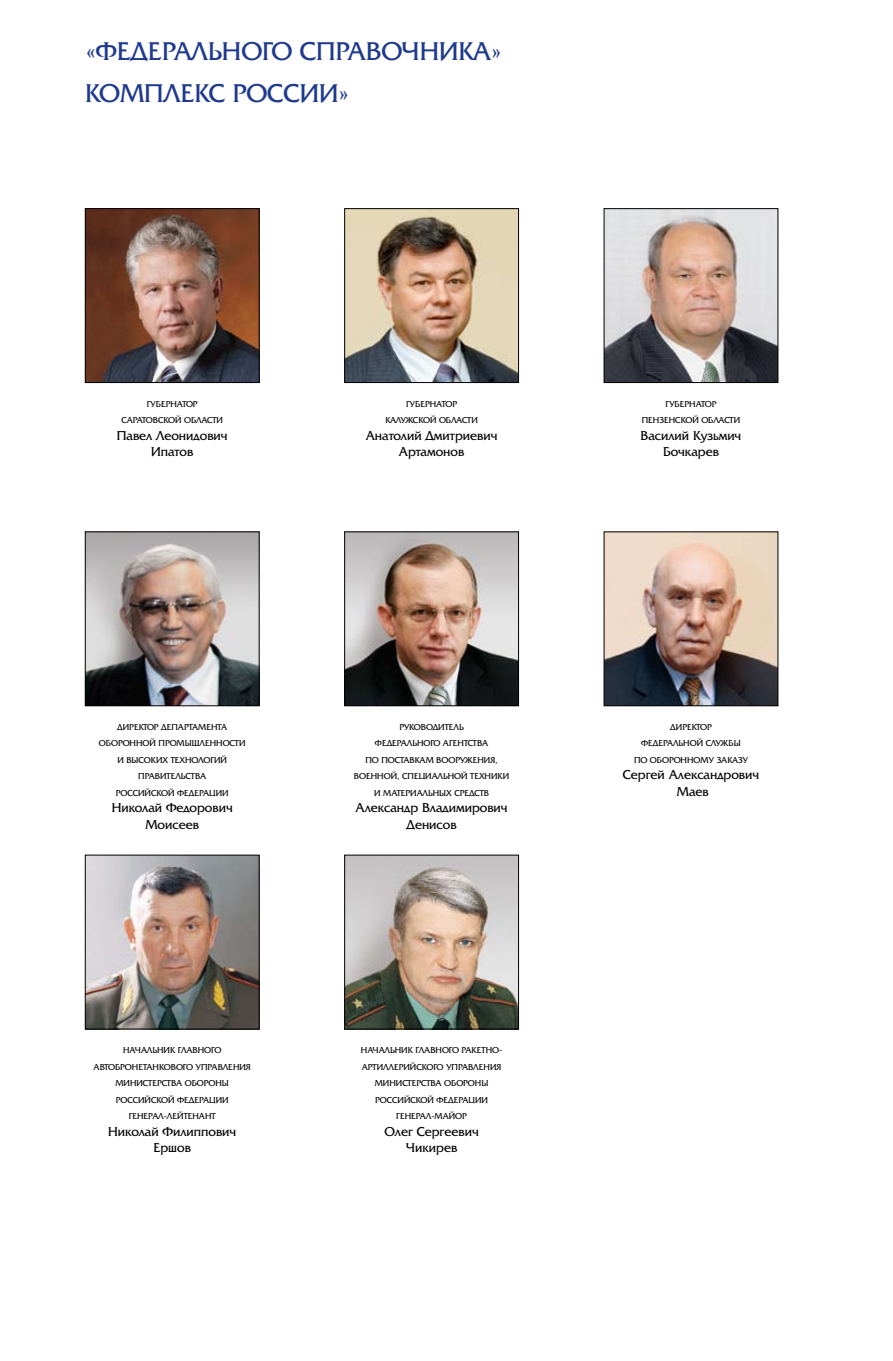
<style>
.page{position:relative;width:893px;height:1361px;background:#fff}
.page>*{position:absolute;margin:0;border:0;box-sizing:border-box;transform-origin:0 0}
.t1{font:27px "AG Friquer";color:#1e398d}
.t2{font:13.5px/16.5px "AG Friquer";color:#000;text-align:center}
.t3{font:9px/16.5px "AG Friquer";color:#000;text-align:center}
</style>
<div class="page">
<img style="left:87px;top:210px;width:170px;height:171px">
<div style="left:85px;top:208px;width:174px;height:175px;border:1px solid #000"></div>
<img style="left:346px;top:210px;width:171px;height:171px">
<div style="left:344px;top:208px;width:175px;height:175px;border:1px solid #000"></div>
<img style="left:606px;top:210px;width:170px;height:171px">
<div style="left:604px;top:208px;width:174px;height:175px;border:1px solid #000"></div>
<img style="left:87px;top:533px;width:170px;height:171px">
<div style="left:85px;top:531px;width:174px;height:175px;border:1px solid #000"></div>
<img style="left:346px;top:533px;width:171px;height:171px">
<div style="left:344px;top:531px;width:175px;height:175px;border:1px solid #000"></div>
<img style="left:87px;top:857px;width:170px;height:170px">
<div style="left:85px;top:855px;width:174px;height:174px;border:1px solid #000"></div>
<img style="left:606px;top:533px;width:170px;height:171px">
<div style="left:604px;top:531px;width:174px;height:175px;border:1px solid #000"></div>
<img style="left:346px;top:857px;width:171px;height:170px">
<div style="left:344px;top:855px;width:175px;height:174px;border:1px solid #000"></div>
<h1 class="t1" style="left:174px;top:37px;width:248px">АЛЬН ОГО СПРАВОЧНИ</h1>
<h1 class="t1" style="left:459px;top:37px;width:45px">КА»</h1>
<h1 class="t1" style="left:85px;top:79px;width:201px">КОМПЛЕКС РОССИИ</h1>
<h1 class="t1" style="left:339px;top:79px;width:12px">»</h1>
<h1 class="t1" style="left:85px;top:37px;width:48px">«ФЕДЕР</h1>
<p class="t3" style="left:121px;top:396px;width:103px">Губернатор<br>Са ратов ско й о бласти</p>
<h2 class="t2" style="left:117px;top:427px;width:112px">Павел Леонидович<br>Ипатов</h2>
<p class="t3" style="left:385px;top:396px;width:94px">Губернатор<br>Калужско й о бласти</p>
<h2 class="t2" style="left:366px;top:427px;width:133px">Анатолий Дмитриевич<br>Артамонов</h2>
<p class="t3" style="left:117px;top:719px;width:110px">Директо р Департамента</p>
<p class="t3" style="left:99px;top:735px;width:148px">оборонной п ромышленности</p>
<p class="t3" style="left:117px;top:752px;width:111px">и в ысоких технологий</p>
<p class="t3" style="left:138px;top:768px;width:64px">Прав ительства</p>
<p class="t3" style="left:116px;top:785px;width:114px">Российской Федерации</p>
<h2 class="t2" style="left:112px;top:800px;width:123px">Николай Федорович<br>Моисеев</h2>
<p class="t3" style="left:94px;top:1042px;width:118px;text-align:left;text-indent:30px">Начальник Глав ного автобронетанкового</p>
<p class="t3" style="left:195px;top:1058px;width:57px">уп равления</p>
<p class="t3" style="left:115px;top:1075px;width:115px">Министерства обороны</p>
<p class="t3" style="left:116px;top:1091px;width:114px">Российской Федерации</p>
<p class="t3" style="left:129px;top:1108px;width:89px">генерал-лейтенант</p>
<h2 class="t2" style="left:108px;top:1123px;width:130px">Николай Филиппович<br>Ершов</h2>
<p class="t3" style="left:399px;top:719px;width:17px">Руково</p>
<p class="t3" style="left:433px;top:719px;width:33px">дитель</p>
<p class="t3" style="left:375px;top:735px;width:56px">Федерального</p>
<p class="t3" style="left:443px;top:735px;width:41px">аг ентства</p>
<p class="t3" style="left:365px;top:752px;width:45px">по по ставка</p>
<p class="t3" style="left:426px;top:752px;width:18px">м воо</p>
<p class="t3" style="left:455px;top:752px;width:44px">ружения,</p>
<p class="t3" style="left:354px;top:768px;width:157px">военной, сп ециальной техники</p>
<p class="t3" style="left:374px;top:785px;width:115px">и материальных средств</p>
<h2 class="t2" style="left:356px;top:800px;width:154px">Александр Владимирович<br>Денисов</h2>
<p class="t3" style="left:361px;top:1042px;width:88px">Начальник Глав ного</p>
<p class="t3" style="left:461px;top:1042px;width:42px">ракетно-</p>
<p class="t3" style="left:362px;top:1058px;width:67px">артиллерийского</p>
<p class="t3" style="left:446px;top:1058px;width:57px">уп равления</p>
<p class="t3" style="left:375px;top:1075px;width:115px">Министерства обороны</p>
<p class="t3" style="left:375px;top:1091px;width:114px">Российской Федерации</p>
<p class="t3" style="left:396px;top:1108px;width:10px">ГЕНЕР</p>
<p class="t3" style="left:420px;top:1108px;width:48px">АЛ-МАЙОР</p>
<h2 class="t2" style="left:384px;top:1123px;width:96px">Олег Сергеевич<br>Чикирев</h2>
<p class="t3" style="left:642px;top:396px;width:100px">Губернатор<br>Пензенской области</p>
<h2 class="t2" style="left:641px;top:427px;width:102px">Василий Кузьмич<br>Бочкарев</h2>
<p class="t3" style="left:634px;top:719px;width:115px">Директор<br>Федеральной службы<br>по оборонному заказу</p>
<h2 class="t2" style="left:623px;top:767px;width:138px">Сергей Александрович<br>Маев</h2>
</div>
